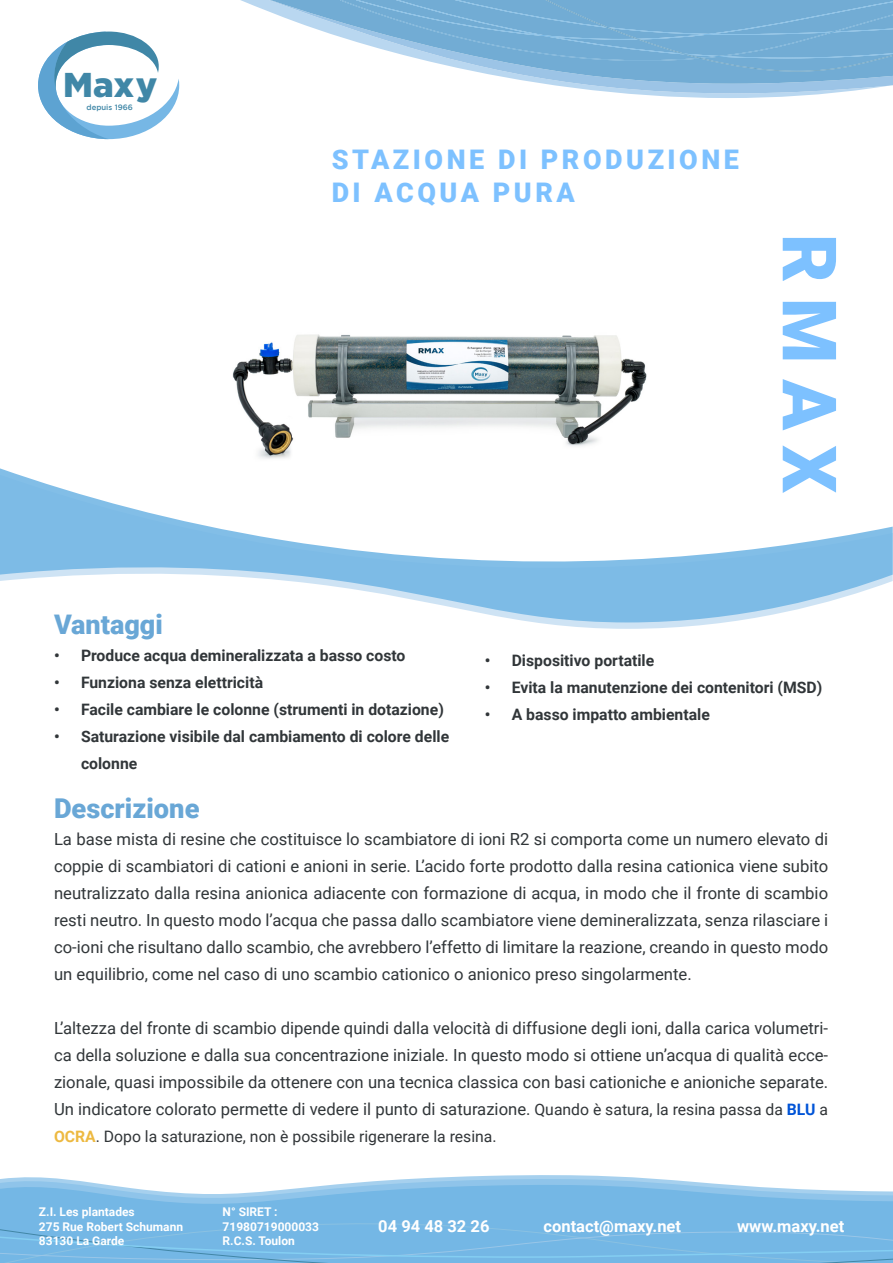
<style>
.page{position:relative;width:893px;height:1263px;background:#fff}
.page>*{position:absolute;margin:0;border:0;box-sizing:border-box;transform-origin:0 0}
.t1{font:900 75px "Roboto";color:#7dc1ff}
.t2{font:900 34.5px "Gotham";color:#4087a7}
.t3{font:900 27.3px "Roboto";color:#69a7d6}
.t4{font:900 27px/32.4px "Roboto";letter-spacing:.13em;color:#7dc1ff}
.t5{font:900 27px "Roboto";color:#69a7d6}
.t6{font:16.65px/27px "Roboto";color:#313639;text-align:justify}
.t7{font:700 16.5px "Roboto";color:#fff}
.t8{font:700 15.75px/27px "Roboto";color:#313639}
.t9{font:15.75px "Roboto";color:#313538}
.t10{font:700 12px/14.4px "Roboto";color:#fff}
.t11{font:500 7.65px "Gotham";color:#4087a7}
.s1{font-size:15.75px;color:#313538}
.s2{font-weight:700;font-size:15.75px;color:#0054d7}
.s3{font-weight:700;color:#edb941}
</style>
<div class="page">
<svg style="left:0;top:1175px;width:893px;height:29px"></svg>
<div style="left:0;top:1204px;width:893px;height:18px;background:#74b7e5"></div>
<svg style="left:0;top:1222px;width:893px;height:41px;background:#75b7e4"></svg>
<svg style="left:534px;top:622px;width:192px;height:7px"></svg>
<svg style="left:0;top:468px;width:893px;height:154px"></svg>
<svg style="left:38px;top:0;width:855px;height:140px"></svg>
<img style="left:214px;top:334px;width:464px;height:141px">
<h2 class="t2" style="left:63px;top:64px;width:96px">Maxy</h2>
<p class="t11" style="left:87px;top:103px;width:48px">depuis 1966</p>
<h3 class="t4" style="left:332px;top:142px;width:409px">STAZIONE DI PRODUZIONE<br>DI ACQUA PURA</h3>
<h1 class="t1" style="left:862px;top:234px;width:261px;rotate:90deg">RMAX</h1>
<h3 class="t5" style="left:54px;top:605px;width:110px">Vantaggi</h3>
<p class="t8" style="left:54px;top:641px;width:353px">• Produce acqua demineralizzata a basso costo</p>
<p class="t8" style="left:54px;top:668px;width:211px">• Funziona senza elettricità</p>
<p class="t8" style="left:54px;top:695px;width:391px">• Facile cambiare le colonne (strumenti in dotazione)</p>
<p class="t8" style="left:81px;top:722px;width:370px;text-indent:-27px">• Saturazione visibile dal cambiamento di colore delle colonne</p>
<p class="t8" style="left:485px;top:646px;width:171px">• Dispositivo portatile</p>
<p class="t8" style="left:485px;top:673px;width:339px">• Evita la manutenzione dei contenitori (MSD)</p>
<p class="t8" style="left:485px;top:700px;width:227px">• A basso impatto ambientale</p>
<h3 class="t3" style="left:54px;top:789px;width:147px">Descrizione</h3>
<p class="t6" style="left:54px;top:825px;width:776px">La base mista di resine che costituisce lo scambiatore di ioni R2 si comporta come un numero elevato di coppie di scambiatori di cationi e anioni in serie. L’acido forte prodotto dalla resina cationica viene subito neutralizzato dalla resina anionica adiacente con formazione di acqua, in modo che il fronte di scambio resti neutro. In questo modo l’acqua che passa dallo scambiatore viene demineralizzata, senza rilasciare i co-ioni che risultano dallo scambio, che avrebbero l’effetto di limitare la reazione, creando in questo modo un equilibrio, come nel caso di uno scambio cationico o anionico preso singolarmente.</p>
<p class="t6" style="left:54px;top:1014px;width:776px">L’altezza del fronte di scambio dipende quindi dalla velocità di diffusione degli ioni, dalla carica volumetri&shy;ca della soluzione e dalla sua concentrazione iniziale. In questo modo si ottiene un’acqua di qualità ecce&shy;zionale, quasi impossibile da ottenere con una tecnica classica con basi cationiche e anioniche separate.<br>Un indicatore colorato permette di vedere il punto di saturazione. <span class="s1">Quando è satura, la resina passa da</span> <span class="s2">BLU</span> <span class="s1">a</span></p>
<p class="t9" style="left:54px;top:1125px;width:444px"><span class="s3">OCRA</span>. Dopo la saturazione, non è possibile rigenerare la resina.</p>
<p class="t10" style="left:39px;top:1204px;width:146px">Z.I. Les plantades<br>275 Rue Robert Schumann<br>83130 La Garde</p>
<p class="t10" style="left:223px;top:1204px;width:98px">N° SIRET :<br>71980719000033<br>R.C.S. Toulon</p>
<p class="t7" style="left:378px;top:1214px;width:113px">04 94 48 32 26</p>
<p class="t7" style="left:544px;top:1214px;width:139px">contact@maxy.net</p>
<p class="t7" style="left:737px;top:1214px;width:109px">www.maxy.net</p>
</div>
